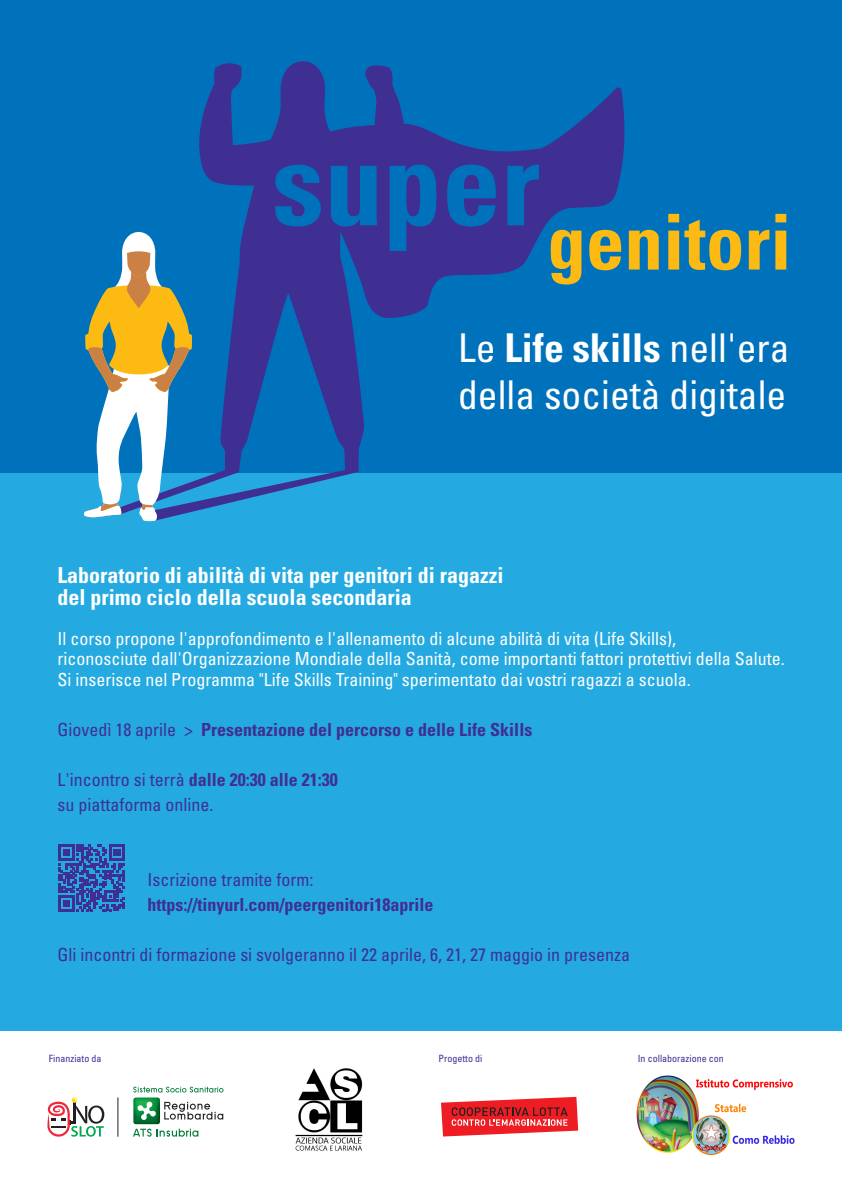
<style>
.page{position:relative;width:842px;height:1191px;background:#fff}
.page>*{position:absolute;margin:0;border:0;box-sizing:border-box;transform-origin:0 0}
.t1{font:condensed 39.7px/47.6px "Univers LT Std";color:#fff}
.t2{font:700 condensed 22px/22px "Univers LT Std";color:#fff}
.t3{font:condensed 18px/20px "Univers LT Std";color:#fff}
.t4{font:condensed 18px/25px "Univers LT Std";color:#402f92}
.t5{font:700 condensed 18px "Univers LT Std";color:#402f92}
.t6{font:condensed 10px "Univers LT Std";color:#402f92}
.s1{font-weight:700}
.s2{font-weight:400}
</style>
<div class="page">
<div style="left:0;top:463px;width:842px;height:567px;background:#24aae1"></div>
<div style="left:0;top:0;width:842px;height:472px;background:#0072bc"></div>
<svg style="left:138px;top:63px;width:490px;height:449px"></svg>
<svg style="left:265px;top:61px;width:69px;height:87px"></svg>
<svg style="left:84px;top:232px;width:108px;height:289px"></svg>
<svg style="left:274px;top:165px;width:47px;height:61px"></svg>
<svg style="left:331px;top:166px;width:46px;height:60px"></svg>
<svg style="left:390px;top:165px;width:47px;height:86px"></svg>
<svg style="left:447px;top:165px;width:49px;height:61px"></svg>
<svg style="left:507px;top:165px;width:32px;height:60px"></svg>
<svg style="left:550px;top:230px;width:32px;height:54px"></svg>
<svg style="left:589px;top:230px;width:32px;height:40px"></svg>
<svg style="left:629px;top:230px;width:30px;height:39px"></svg>
<svg style="left:668px;top:214px;width:73px;height:56px"></svg>
<svg style="left:749px;top:230px;width:20px;height:39px"></svg>
<svg style="left:775px;top:214px;width:11px;height:55px"></svg>
<svg style="left:441px;top:1096px;width:137px;height:40px"></svg>
<svg style="left:58px;top:844px;width:67px;height:67px"></svg>
<svg style="left:47px;top:1097px;width:57px;height:39px"></svg>
<svg style="left:133px;top:1086px;width:90px;height:50px"></svg>
<hr style="left:118px;top:1097px;width:1px;height:39px;background:#231f20">
<img style="left:636px;top:1075px;width:158px;height:80px">
<img style="left:295px;top:1068px;width:68px;height:83px">
<h1 class="t1" style="left:458px;top:323px;width:333px">Le <span class="s1">Life skills</span> nell'era della società digitale</h1>
<p class="t2" style="left:57px;top:564px;width:448px">Laboratorio di abilità di vita per genitori di ragazzi del primo ciclo della scuola secondaria</p>
<p class="t3" style="left:57px;top:629px;width:729px">Il corso propone l'approfondimento e l'allenamento di alcune abilità di vita (Life Skills),<br>riconosciute dall'Organizzazione Mondiale della Sanità, come importanti fattori protettivi della Salute.<br>Si inserisce nel Programma "Life Skills Training" sperimentato dai vostri ragazzi a scuola.</p>
<p class="t5" style="left:57px;top:718px;width:476px"><span class="s2">Giovedì 18 aprile &gt;</span> Presentazione del percorso e delle Life Skills</p>
<p class="t4" style="left:57px;top:766px;width:282px">L'incontro si terrà <span class="s1">dalle 20:30 alle 21:30 </span>su piattaforma online.</p>
<p class="t4" style="left:147px;top:866px;width:167px">Iscrizione tramite form:</p>
<p class="t5" style="left:147px;top:893px;width:287px">https://tinyurl.com/peergenitori18aprile</p>
<p class="t4" style="left:57px;top:941px;width:574px">Gli incontri di formazione si svolgeranno il 22 aprile, 6, 21, 27 maggio in presenza</p>
<p class="t6" style="left:49px;top:1052px;width:54px">Finanziato da</p>
<p class="t6" style="left:439px;top:1052px;width:45px">Progetto di</p>
<p class="t6" style="left:638px;top:1052px;width:88px">In collaborazione con</p>
</div>
